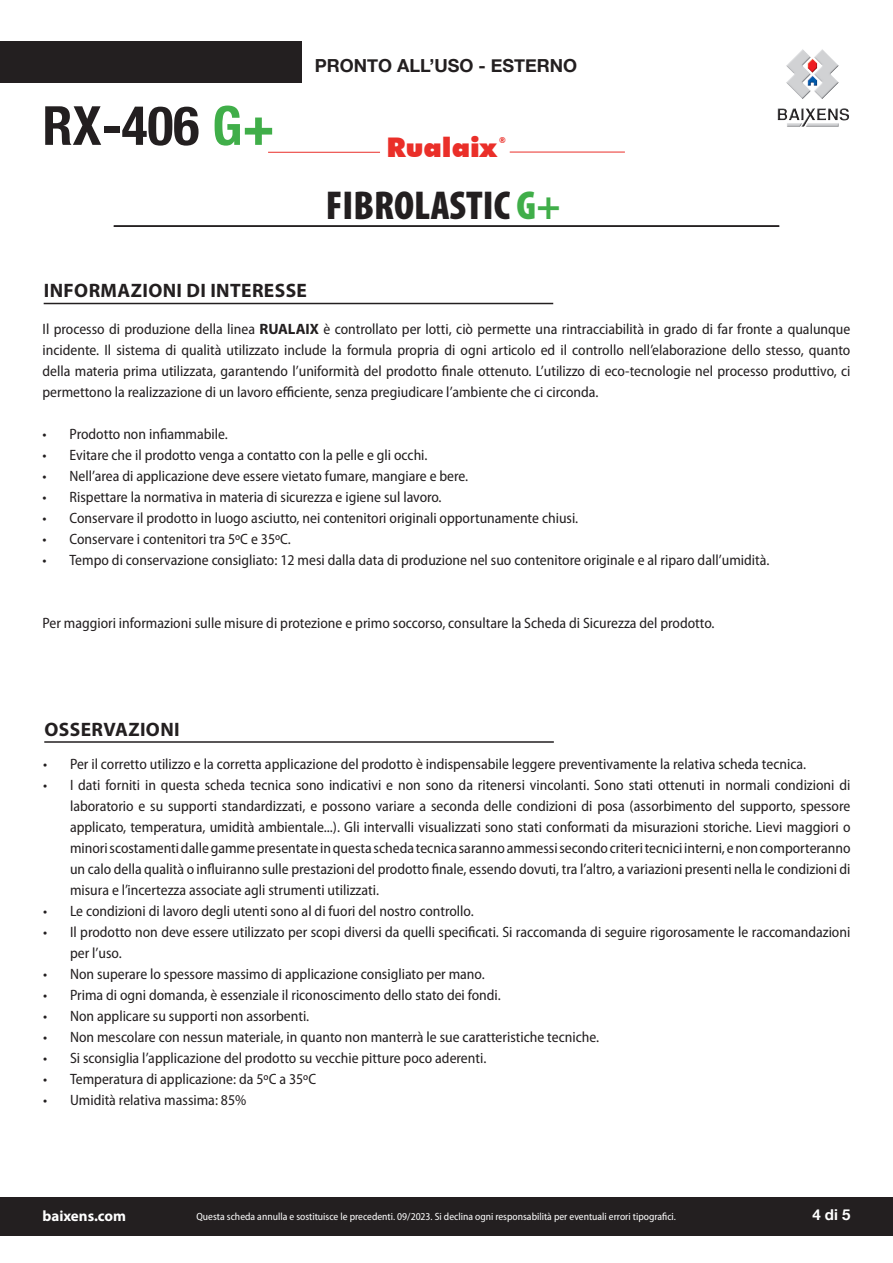
<style>
.page{position:relative;width:893px;height:1263px;background:#fff}
.page>*{position:absolute;margin:0;border:0;box-sizing:border-box;transform-origin:0 0}
.t1{font:700 condensed 54px "Helvetica Neue LT Com";color:#231f20}
.t2{font:900 condensed 40.5px "Myriad Pro";color:#231f20}
.t3{font:900 27px "Futura BT";color:#ea2f29}
.t4{font:700 19.5px "Myriad Pro";letter-spacing:.02em;color:#231f20}
.t5{font:700 18px "Helvetica Neue";color:#231f20}
.t6{font:semi-condensed 15px/21px "Myriad Pro";color:#231f20;text-align:justify}
.t7{font:700 15px "Myriad Pro";color:#fff}
.t8{font:700 15px "Helvetica Neue";color:#fff}
.t9{font:semi-condensed 10.5px "Myriad Pro";color:#fff}
.t10{font:900 8.1px "Futura BT";color:#ea2f29}
.s1{color:#40ae49}
.s2{font-weight:700;font-stretch:normal}
</style>
<div class="page">
<div style="left:0;top:42px;width:301px;height:41px;background:#231f20"></div>
<hr style="left:510px;top:152px;width:115px;height:1px;background:#ea2f29">
<hr style="left:268px;top:152px;width:112px;height:1px;background:#ea2f29">
<img style="left:777px;top:49px;width:72px;height:78px">
<hr style="left:114px;top:225px;width:665px;height:2px;background:#231f20">
<div style="left:0;top:1196px;width:893px;height:39px;background:#231f20"></div>
<hr style="left:44px;top:741px;width:510px;height:2px;background:#231f20">
<hr style="left:44px;top:303px;width:509px;height:1px;background:#231f20">
<h1 class="t1" style="left:43px;top:93px;width:234px">RX-406 <span class="s1">G+</span></h1>
<p class="t5" style="left:315px;top:52px;width:264px">PRONTO ALL’USO - ESTERNO</p>
<h3 class="t3" style="left:386px;top:131px;width:112px">Rualaix</h3>
<p class="t10" style="left:499px;top:136px;width:8px">®</p>
<h2 class="t2" style="left:326px;top:183px;width:236px">FIBROLASTIC <span class="s1">G+</span></h2>
<h3 class="t4" style="left:44px;top:278px;width:265px">INFORMAZIONI DI INTERESSE</h3>
<p class="t6" style="left:43px;top:318px;width:809px">Il processo di produzione della linea <span class="s2">RUALAIX</span> è controllato per lotti, ciò permette una rintracciabilità in grado di far fronte a qualunque incidente. Il sistema di qualità utilizzato include la formula propria di ogni articolo ed il controllo nell’elaborazione dello stesso, quanto della materia prima utilizzata, garantendo l’uniformità del prodotto finale ottenuto. L’utilizzo di eco-tecnologie nel processo produttivo, ci permettono la realizzazione di un lavoro efficiente, senza pregiudicare l’ambiente che ci circonda.</p>
<p class="t6" style="left:43px;top:423px;width:187px">• Prodotto non infiammabile.</p>
<p class="t6" style="left:43px;top:444px;width:387px">• Evitare che il prodotto venga a contatto con la pelle e gli occhi.</p>
<p class="t6" style="left:43px;top:465px;width:427px">• Nell’area di applicazione deve essere vietato fumare, mangiare e bere.</p>
<p class="t6" style="left:43px;top:486px;width:401px">• Rispettare la normativa in materia di sicurezza e igiene sul lavoro.</p>
<p class="t6" style="left:43px;top:507px;width:537px">• Conservare il prodotto in luogo asciutto, nei contenitori originali opportunamente chiusi.</p>
<p class="t6" style="left:43px;top:528px;width:250px">• Conservare i contenitori tra 5ºC e 35ºC.</p>
<p class="t6" style="left:43px;top:549px;width:728px">• Tempo di conservazione consigliato: 12 mesi dalla data di produzione nel suo contenitore originale e al riparo dall’umidità.</p>
<p class="t6" style="left:43px;top:612px;width:673px">Per maggiori informazioni sulle misure di protezione e primo soccorso, consultare la Scheda di Sicurezza del prodotto.</p>
<h3 class="t4" style="left:44px;top:717px;width:137px">OSSERVAZIONI</h3>
<p class="t6" style="left:43px;top:754px;width:765px">• Per il corretto utilizzo e la corretta applicazione del prodotto è indispensabile leggere preventivamente la relativa scheda tecnica.</p>
<p class="t6" style="left:70px;top:775px;width:782px;text-indent:-27px">• I dati forniti in questa scheda tecnica sono indicativi e non sono da ritenersi vincolanti. Sono stati ottenuti in normali condizioni di laboratorio e su supporti standardizzati, e possono variare a seconda delle condizioni di posa (assorbimento del supporto, spessore applicato, temperatura, umidità ambientale...). Gli intervalli visualizzati sono stati conformati da misurazioni storiche. Lievi maggiori o minori scostamenti dalle gamme presentate in questa scheda tecnica saranno ammessi secondo criteri tecnici interni, e non comporteranno un calo della qualità o influiranno sulle prestazioni del prodotto finale, essendo dovuti, tra l’altro, a variazioni presenti nella le condizioni di misura e l’incertezza associate agli strumenti utilizzati.</p>
<p class="t6" style="left:43px;top:901px;width:432px">• Le condizioni di lavoro degli utenti sono al di fuori del nostro controllo.</p>
<p class="t6" style="left:70px;top:922px;width:782px;text-indent:-27px">• Il prodotto non deve essere utilizzato per scopi diversi da quelli specificati. Si raccomanda di seguire rigorosamente le raccomandazioni per l’uso.</p>
<p class="t6" style="left:43px;top:964px;width:443px">• Non superare lo spessore massimo di applicazione consigliato per mano.</p>
<p class="t6" style="left:43px;top:985px;width:459px">• Prima di ogni domanda, è essenziale il riconoscimento dello stato dei fondi.</p>
<p class="t6" style="left:43px;top:1006px;width:268px">• Non applicare su supporti non assorbenti.</p>
<p class="t6" style="left:43px;top:1027px;width:558px">• Non mescolare con nessun materiale, in quanto non manterrà le sue caratteristiche tecniche.</p>
<p class="t6" style="left:43px;top:1048px;width:445px">• Si sconsiglia l’applicazione del prodotto su vecchie pitture poco aderenti.</p>
<p class="t6" style="left:43px;top:1069px;width:275px">• Temperatura di applicazione: da 5ºC a 35ºC</p>
<p class="t6" style="left:43px;top:1090px;width:205px">• Umidità relativa massima: 85%</p>
<p class="t7" style="left:43px;top:1206px;width:85px">baixens.com</p>
<p class="t9" style="left:196px;top:1211px;width:481px">Questa scheda annulla e sostituisce le precedenti. 09/2023. Si declina ogni responsabilità per eventuali errori tipografici.</p>
<p class="t8" style="left:812px;top:1203px;width:40px">4 di 5</p>
</div>
